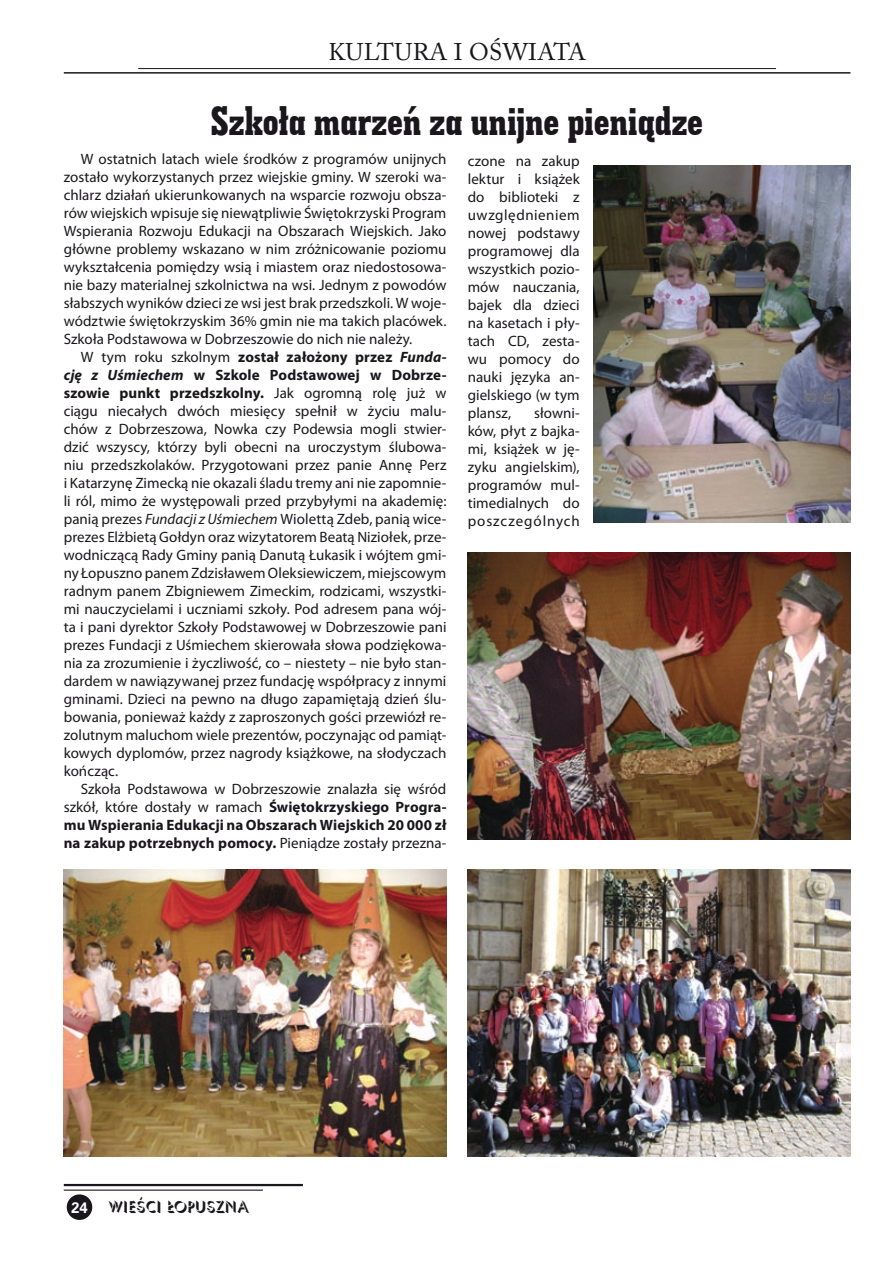
<style>
.page{position:relative;width:893px;height:1263px;background:#fff}
.page>*{position:absolute;margin:0;border:0;box-sizing:border-box;transform-origin:0 0}
.t1{font:42px "Geom Slab 703 BT Pl Cd Xtra Bd";color:#1a171c}
.t2{font:24px "Adobe Caslon Pro";letter-spacing:.015em;color:#1a171c}
.t3{font:16.5px "Umbrella";color:#1a171c}
.t4{font:15px/18px "Myriad Pro";letter-spacing:.005em;color:#1a171c;text-align:justify}
.t5{font:700 15px/18px "Myriad Pro";letter-spacing:.01em;color:#1a171c;text-align:justify}
.t6{font:700 15px "Zurich L2";color:#fff}
.s1{font-weight:700}
.s2{font-weight:700;font-style:italic}
.s3{font-style:italic}
.s4{font-weight:400}
</style>
<div class="page">
<hr style="left:64px;top:72px;width:786px;height:2px;background:#1a171c">
<hr style="left:138px;top:68px;width:638px;height:1px;background:#1a171c">
<img style="left:468px;top:553px;width:382px;height:287px">
<img style="left:594px;top:166px;width:256px;height:356px">
<img style="left:64px;top:870px;width:382px;height:287px">
<img style="left:468px;top:870px;width:382px;height:287px">
<div style="left:67px;top:1194px;width:25px;height:26px;background:#1a171c;border-radius:50%"></div>
<hr style="left:64px;top:1184px;width:239px;height:2px;background:#1a171c">
<hr style="left:64px;top:1189px;width:199px;height:2px;background:#1a171c">
<h2 class="t2" style="left:328px;top:38px;width:259px">KU LTURA I OŚWIATA</h2>
<h1 class="t1" style="left:211px;top:94px;width:494px">Szkoła marzeń za unijne pieniądze</h1>
<p class="t4" style="left:468px;top:151px;width:113px">czone na zakup lektur i książek do biblioteki z uwzględnieniem nowej podstawy programowej dla wszystkich pozio&shy;mów nauczania, bajek dla dzieci na kasetach i pły&shy;tach CD, zesta&shy;wu pomocy do nauki języka an&shy;gielskiego (w tym plansz,</p>
<p class="t4" style="left:64px;top:149px;width:384px;text-indent:17px">W ostatnich latach wiele środków z programów unijnych zostało wykorzystanych przez wiejskie gminy. W szeroki wa&shy;chlarz działań ukierunkowanych na wsparcie rozwoju obsza&shy;rów wiejskich wpisuje się niewątpliwie Świętokrzyski Program Wspierania Rozwoju Edukacji na Obszarach Wiejskich. Jako główne problemy wskazano w nim zróżnicowanie poziomu wykształcenia pomiędzy wsią i miastem oraz niedostosowa&shy;nie bazy materialnej szkolnictwa na wsi. Jednym z powodów słabszych wyników dzieci ze wsi jest brak przedszkoli. W woje&shy;wództwie świętokrzyskim 36% gmin nie ma takich placówek.<br>Szkoła Podstawowa w Dobrzeszowie do nich nie należy.</p>
<p class="t4" style="left:64px;top:347px;width:384px;text-indent:17px">W tym roku szkolnym <span class="s1">został założony przez</span> <span class="s2">Funda&shy;cję z Uśmiechem</span> <span class="s1">w Szkole Podstawowej w Dobrze&shy;szowie punkt przedszkolny.</span> Jak ogromną rolę już w ciągu niecałych dwóch miesięcy spełnił w życiu malu&shy;chów z Dobrzeszowa, Nowka czy Podewsia mogli stwier&shy;dzić wszyscy, którzy byli obecni na uroczystym ślubowa&shy;niu przedszkolaków. Przygotowani przez panie Annę Perz i Katarzynę Zimecką nie okazali śladu tremy ani nie zapomnie&shy;li ról, mimo że występowali przed przybyłymi na akademię: panią prezes <span class="s3">Fundacji z Uśmiechem</span> Wiolettą Zdeb, panią wice&shy;prezes Elżbietą Gołdyn oraz wizytatorem Beatą Niziołek, prze&shy;wodniczącą Rady Gminy panią Danutą Łukasik i wójtem gmi&shy;ny Łopuszno panem Zdzisławem Oleksiewiczem, miejscowym radnym panem Zbigniewem Zimeckim, rodzicami, wszystki&shy;mi nauczycielami i uczniami szkoły. Pod adresem pana wój&shy;ta i pani dyrektor Szkoły Podstawowej w Dobrzeszowie pani prezes Fundacji z Uśmiechem skierowała słowa podziękowa&shy;nia za zrozumienie i życzliwość, co – niestety – nie było stan&shy;dardem w nawiązywanej przez fundację współpracy z innymi gminami. Dzieci na pewno na długo zapamiętają dzień ślu&shy;bowania, ponieważ każdy z zaproszonych gości przewiózł re&shy;zolutnym maluchom wiele prezentów, poczynając od pamiąt&shy;kowych dyplomów, przez nagrody książkowe, na słodyczach kończąc.</p>
<p class="t5" style="left:64px;top:779px;width:384px;text-indent:17px"><span class="s4">Szkoła Podstawowa w Dobrzeszowie znalazła się wśród szkół, które dostały w ramach</span> Świętokrzyskiego Progra&shy;mu Wspierania Edukacji na Obszarach Wiejskich 20 000 zł na zakup potrzebnych pomocy. <span class="s4">Pieniądze zostały przezna-</span></p>
<p class="t4" style="left:468px;top:403px;width:113px;text-indent:66px">słowni&shy;ków, płyt z bajka&shy;mi, książek w ję&shy;zyku angielskim), programów mul&shy;timedialnych do poszczególnych</p>
<p class="t6" style="left:71px;top:1197px;width:18px">24</p>
<p class="t3" style="left:109px;top:1196px;width:141px">WIEŚCI ŁOPUSZNA</p>
</div>
